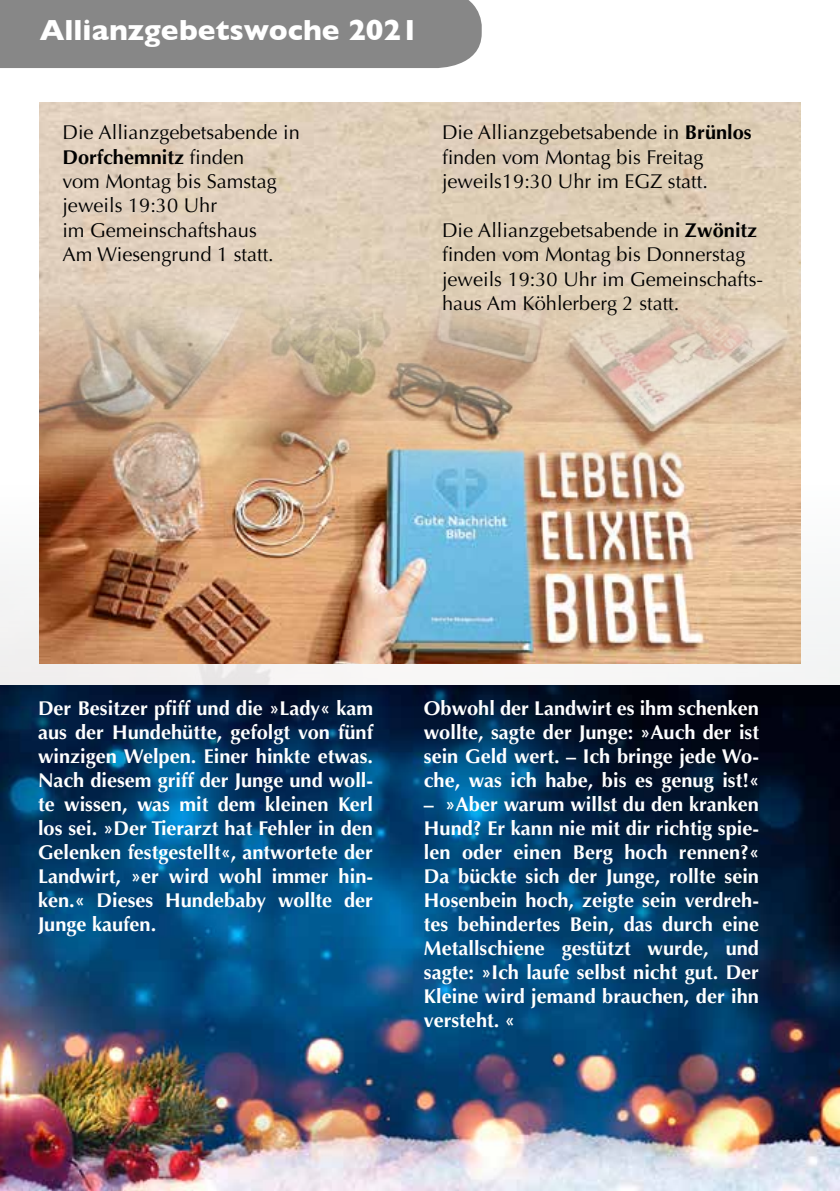
<style>
.page{position:relative;width:840px;height:1191px;background:#fff}
.page>*{position:absolute;margin:0;border:0;box-sizing:border-box;transform-origin:0 0}
.t1{font:700 29.6px "Gill Sans";color:#fff}
.t2{font:700 20px/24px "Optima";color:#fff;text-align:justify}
.t3{font:20px/24.4px "Optima";color:#000}
.s1{font-weight:700}
</style>
<div class="page">
<img style="left:0;top:482px;width:839px;height:203px">
<img style="left:40px;top:297px;width:759px;height:366px">
<div style="left:0;top:0;width:481px;height:68px;background:#878787"></div>
<img style="left:0;top:685px;width:839px;height:506px">
<h1 class="t1" style="left:40px;top:7px;width:380px">Allianzgebetswoche 2021</h1>
<p class="t3" style="left:62px;top:120px;width:239px">Die Allianzgebetsabende in<br><span class="s1">Dorfchemnitz</span> finden<br>vom Montag bis Samstag jeweils 19:30 Uhr<br>im Gemeinschaftshaus<br>Am Wiesengrund 1 statt.</p>
<p class="t3" style="left:442px;top:121px;width:311px">Die Allianzgebetsabende in <span class="s1">Brünlos </span>finden vom Montag bis Freitag jeweils19:30 Uhr im EGZ statt.</p>
<p class="t3" style="left:442px;top:218px;width:322px">Die Allianzgebetsabende in <span class="s1">Zwönitz </span>finden vom Montag bis Donnerstag jeweils 19:30 Uhr im Gemeinschafts&shy;haus Am Köhlerberg 2 statt.</p>
<p class="t2" style="left:38px;top:697px;width:336px">Der Besitzer pfiff und die »Lady« kam aus der Hundehütte, gefolgt von fünf winzigen Welpen. Einer hinkte etwas.<br>Nach diesem griff der Junge und woll&shy;te wissen, was mit dem kleinen Kerl los sei. »Der Tierarzt hat Fehler in den Gelenken festgestellt«, antwortete der Landwirt, »er wird wohl immer hin&shy;ken.« Dieses Hundebaby wollte der Junge kaufen.</p>
<p class="t2" style="left:423px;top:697px;width:336px">Obwohl der Landwirt es ihm schenken wollte, sagte der Junge: »Auch der ist sein Geld wert. – Ich bringe jede Wo&shy;che, was ich habe, bis es genug ist!«</p>
<p class="t2" style="left:423px;top:793px;width:336px">– »Aber warum willst du den kranken Hund? Er kann nie mit dir richtig spie&shy;len oder einen Berg hoch rennen?« Da bückte sich der Junge, rollte sein Hosenbein hoch, zeigte sein verdreh&shy;tes behindertes Bein, das durch eine Metallschiene gestützt wurde, und sagte: »Ich laufe selbst nicht gut. Der Kleine wird jemand brauchen, der ihn versteht. «</p>
</div>
